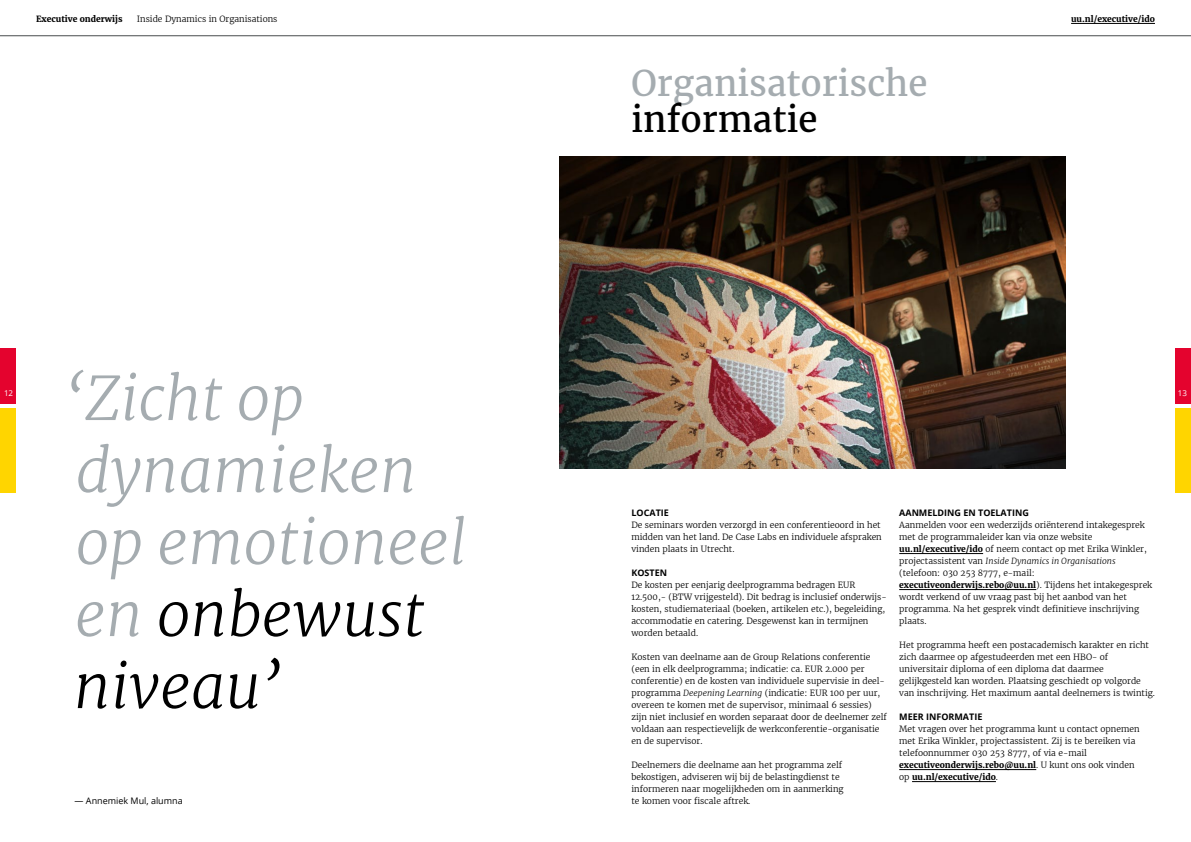
<style>
.page{position:relative;width:1191px;height:842px;background:#fff}
.page>*{position:absolute;margin:0;border:0;box-sizing:border-box;transform-origin:0 0}
.t1{font:italic 300 60px/72px "Merriweather";color:#a5acb0}
.t2{font:35px "Merriweather";color:#a5acb0}
.t3{font:35px "Merriweather";color:#000}
.t4{font:700 9px "Open Sans";color:#000}
.t5{font:9px "Open Sans";color:#000}
.t6{font:300 8.5px/12px "Merriweather";color:#000}
.t7{font:700 8.5px "Merriweather";color:#000}
.t8{font:8px "Open Sans";color:#fff}
.s1{color:#000}
.s2{font-style:italic}
.s3{font-weight:700}
</style>
<div class="page">
<hr style="left:899px;top:553px;width:84px;height:1px;background:#000">
<hr style="left:899px;top:589px;width:137px;height:1px;background:#000">
<hr style="left:899px;top:769px;width:137px;height:1px;background:#000">
<hr style="left:912px;top:781px;width:84px;height:1px;background:#000">
<img style="left:559px;top:156px;width:506px;height:312px">
<hr style="left:0;top:36px;width:1191px;height:1px;background:#484b4d">
<hr style="left:1071px;top:23px;width:84px;height:1px;background:#000">
<div style="left:0;top:348px;width:16px;height:56px;background:#e4032e"></div>
<div style="left:1174px;top:348px;width:17px;height:56px;background:#e4032e"></div>
<div style="left:0;top:408px;width:16px;height:84px;background:#ffd500"></div>
<div style="left:1174px;top:408px;width:17px;height:84px;background:#ffd500"></div>
<p class="t7" style="left:36px;top:13px;width:88px">Executive onderwijs</p>
<p class="t6" style="left:137px;top:13px;width:142px">Inside Dynamics in Organisations</p>
<p class="t7" style="left:1071px;top:13px;width:85px">uu.nl/executive/ido</p>
<h2 class="t2" style="left:631px;top:60px;width:297px">Organisatorische</h2>
<h2 class="t3" style="left:631px;top:96px;width:187px">informatie</h2>
<h1 class="t1" style="left:65px;top:361px;width:403px">‘Zicht op dynamieken op emotioneel en <span class="s1">onbewust niveau’</span></h1>
<p class="t8" style="left:4px;top:388px;width:11px">12</p>
<p class="t8" style="left:1177px;top:388px;width:11px">13</p>
<p class="t4" style="left:631px;top:506px;width:39px">LOCATIE</p>
<p class="t6" style="left:631px;top:519px;width:252px">De seminars worden verzorgd in een conferentieoord in het midden van het land. De Case Labs en individuele afspraken vinden plaats in Utrecht.</p>
<p class="t4" style="left:631px;top:566px;width:37px">KOSTEN</p>
<p class="t6" style="left:631px;top:579px;width:257px">De kosten per eenjarig deelprogramma bedragen EUR 12.500,- (BTW vrijgesteld). Dit bedrag is inclusief onderwijs&shy;kosten, studiemateriaal (boeken, artikelen etc.), begeleiding, accommodatie en catering. Desgewenst kan in termijnen worden betaald.</p>
<p class="t6" style="left:631px;top:651px;width:257px">Kosten van deelname aan de Group Relations conferentie (een in elk deelprogramma; indicatie: ca. EUR 2.000 per conferentie) en de kosten van individuele supervisie in deel&shy;programma <span class="s2">Deepening Learning</span> (indicatie: EUR 100 per uur, overeen te komen met de supervisor, minimaal 6 sessies) zijn niet inclusief en worden separaat door de deelnemer zelf voldaan aan respectievelijk de werkconferentie-organisatie en de supervisor.</p>
<p class="t6" style="left:631px;top:759px;width:214px">Deelnemers die deelname aan het programma zelf bekostigen, adviseren wij bij de belastingdienst te informeren naar mogelijkheden om in aanmerking te komen voor fiscale aftrek.</p>
<p class="t4" style="left:899px;top:506px;width:131px">AANMELDING EN TOELATING</p>
<p class="t6" style="left:899px;top:519px;width:254px">Aanmelden voor een wederzijds oriënterend intakegesprek met de programmaleider kan via onze website <span class="s3">uu.nl/executive/ido</span> of neem contact op met Erika Winkler, projectassistent van <span class="s2">Inside Dynamics in Organisations </span>(telefoon: 030 253 8777, e-mail: <span class="s3">executiveonderwijs.rebo@uu.nl</span>). Tijdens het intakegesprek wordt verkend of uw vraag past bij het aanbod van het programma. Na het gesprek vindt definitieve inschrijving plaats.</p>
<p class="t6" style="left:899px;top:639px;width:257px">Het programma heeft een postacademisch karakter en richt zich daarmee op afgestudeerden met een HBO- of universitair diploma of een diploma dat daarmee gelijkgesteld kan worden. Plaatsing geschiedt op volgorde van inschrijving. Het maximum aantal deelnemers is twintig.</p>
<p class="t4" style="left:899px;top:710px;width:85px">MEER INFORMATIE</p>
<p class="t6" style="left:899px;top:723px;width:242px">Met vragen over het programma kunt u contact opnemen met Erika Winkler, projectassistent. Zij is te bereiken via telefoonnummer 030 253 8777, of via e-mail <span class="s3">executiveonderwijs.rebo@uu.nl</span>. U kunt ons ook vinden op <span class="s3">uu.nl/executive/ido</span>.</p>
<p class="t5" style="left:75px;top:795px;width:110px">— Annemiek Mul, alumna</p>
</div>
